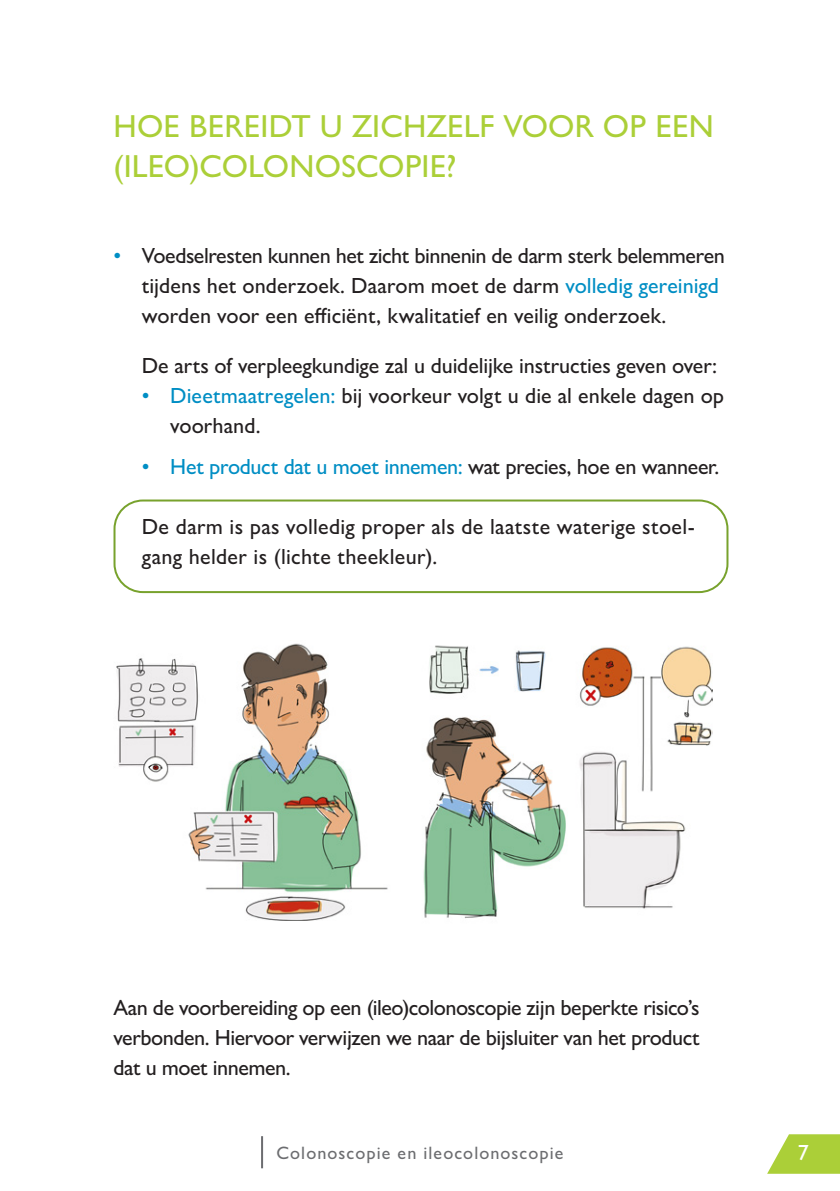
<style>
.page{position:relative;width:840px;height:1191px;background:#fff}
.page>*{position:absolute;margin:0;border:0;box-sizing:border-box;transform-origin:0 0}
.t1{font:500 32px/40px "Gill Sans Nova";color:#abcf38}
.t2{font:500 22px/30px "Gill Sans Nova";color:#231f20}
.t3{font:500 22px "Gill Sans Nova";letter-spacing:-.015em;color:#008ec4}
.t4{font:500 22px "Gill Sans Nova";color:#fff}
.t5{font:500 18px "Gill Sans Nova";letter-spacing:.06em;color:#6c6d70}
.s1{color:#008ec4}
.s2{color:#231f20}
</style>
<div class="page">
<svg style="left:767px;top:1134px;width:72px;height:39px"></svg>
<hr style="left:261px;top:1136px;width:2px;height:32px;background:#6c6d70">
<div style="left:113px;top:499px;width:615px;height:94px;border:2px solid #78a22d;border-radius:28px"></div>
<img style="left:116px;top:643px;width:272px;height:277px">
<img style="left:423px;top:645px;width:289px;height:273px">
<h1 class="t1" style="left:113px;top:106px;width:601px">HOE BEREIDT U ZICHZELF VOOR OP EEN (ILEO)COLONOSCOPIE?</h1>
<p class="t2" style="left:142px;top:240px;width:584px;text-indent:-28px"><span class="s1">•</span> Voedselresten kunnen het zicht binnenin de darm sterk belemmeren tijdens het onderzoek. Daarom moet de darm <span class="s1">volledig gereinigd </span>worden voor een efficiënt, kwalitatief en veilig onderzoek.</p>
<p class="t2" style="left:142px;top:350px;width:576px">De arts of verpleegkundige zal u duidelijke instructies geven over:</p>
<p class="t2" style="left:170px;top:380px;width:555px;text-indent:-28px"><span class="s1">• Dieetmaatregelen:</span> bij voorkeur volgt u die al enkele dagen op voorhand.</p>
<p class="t3" style="left:142px;top:453px;width:578px">• Het product dat u moet innemen: <span class="s2">wat precies, hoe en wanneer.</span></p>
<p class="t2" style="left:142px;top:511px;width:554px">De darm is pas volledig proper als de laatste waterige stoel&shy;gang helder is (lichte theekleur).</p>
<p class="t2" style="left:113px;top:991px;width:587px;text-align:justify">Aan de voorbereiding op een (ileo)colonoscopie zijn beperkte risico’s verbonden. Hiervoor verwijzen we naar de bijsluiter van het product dat u moet innemen.</p>
<p class="t5" style="left:276px;top:1141px;width:288px">Colonoscopie en ileocolonoscopie</p>
<p class="t4" style="left:797px;top:1138px;width:12px">7</p>
</div>
